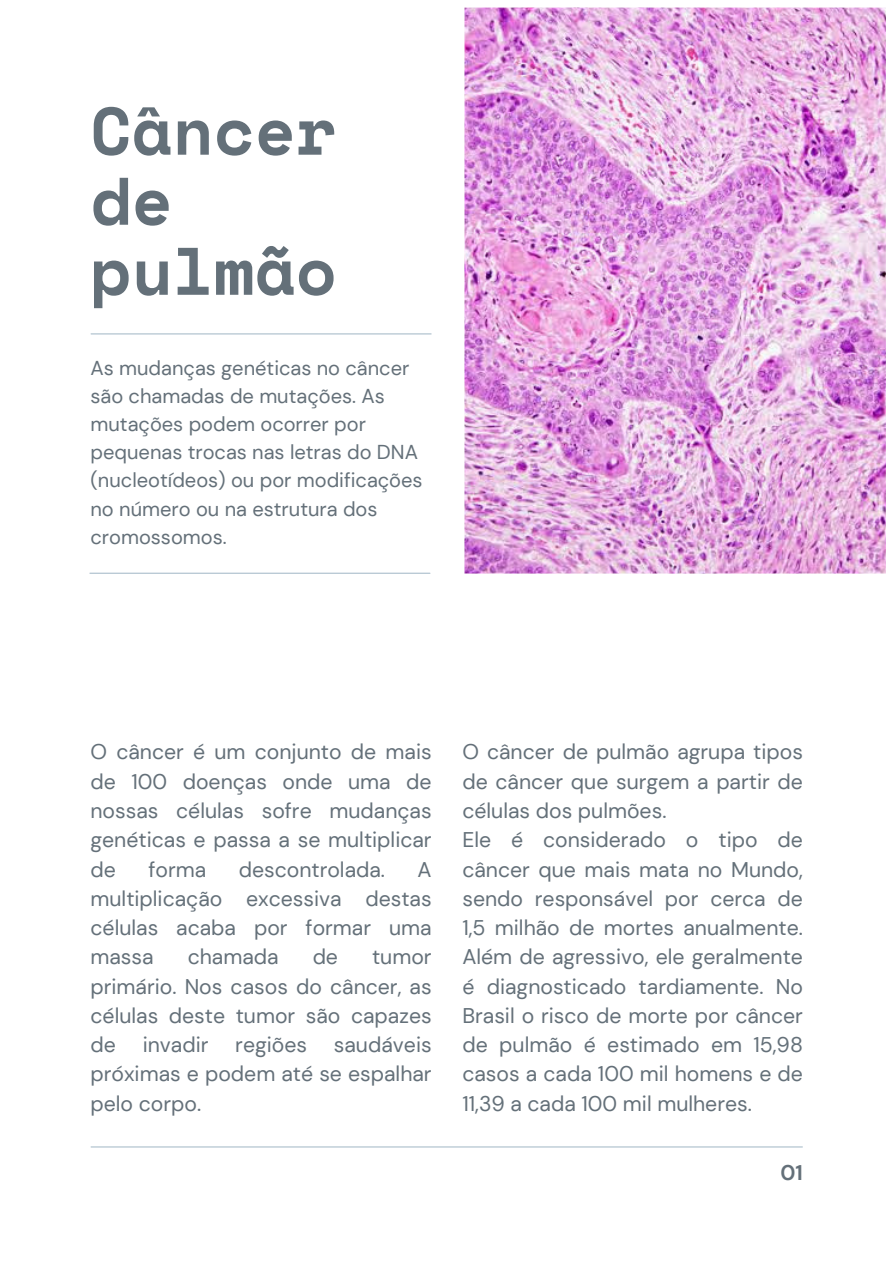
<style>
.page{position:relative;width:893px;height:1264px;background:#fff}
.page>*{position:absolute;margin:0;border:0;box-sizing:border-box;transform-origin:0 0}
.t1{font:700 67.05px/70.1px "Space Mono";color:#647079}
.t2{font:21.15px/29.2px "DM Sans";color:#647079;text-align:justify}
.t3{font:700 21.15px "DM Sans";color:#647079}
.t4{font:20.1px/28.2px "DM Sans";color:#647079}
</style>
<div class="page">
<hr style="left:91px;top:1146px;width:711px;height:1px;background:#aabecb">
<hr style="left:91px;top:333px;width:340px;height:1px;background:#aabecb">
<hr style="left:90px;top:572px;width:340px;height:2px;background:#aabecb">
<img style="left:464px;top:7px;width:422px;height:567px">
<h1 class="t1" style="left:90px;top:94px;width:248px">Câncer de pulmão</h1>
<p class="t4" style="left:90px;top:354px;width:333px">As mudanças genéticas no câncer são chamadas de mutações. As mutações podem ocorrer por pequenas trocas nas letras do DNA (nucleotídeos) ou por modificações no número ou na estrutura dos cromossomos.</p>
<p class="t2" style="left:90px;top:737px;width:342px">O câncer é um conjunto de mais de 100 doenças onde uma de nossas células sofre mudanças genéticas e passa a se multiplicar de</p>
<p class="t2" style="left:148px;top:854px;width:59px">forma</p>
<p class="t2" style="left:239px;top:854px;width:148px">descontrolada.</p>
<p class="t2" style="left:90px;top:854px;width:342px;text-indent:327px">A multiplicação excessiva destas células acaba por formar uma massa</p>
<p class="t2" style="left:188px;top:942px;width:92px">chamada</p>
<p class="t2" style="left:312px;top:942px;width:27px">de</p>
<p class="t2" style="left:90px;top:942px;width:342px;text-indent:281px">tumor primário. Nos casos do câncer, as células deste tumor são capazes de</p>
<p class="t2" style="left:90px;top:1030px;width:342px;text-indent:243px">saudáveis próximas e podem até se espalhar pelo corpo.</p>
<p class="t2" style="left:143px;top:1030px;width:67px">invadir</p>
<p class="t2" style="left:235px;top:1030px;width:73px">regiões</p>
<p class="t2" style="left:462px;top:737px;width:342px">O câncer de pulmão agrupa tipos de câncer que surgem a partir de células dos pulmões.</p>
<p class="t2" style="left:462px;top:825px;width:342px">Ele é considerado o tipo de câncer que mais mata no Mundo, sendo responsável por cerca de 1,5 milhão de mortes anualmente.<br>Além de agressivo, ele geralmente é diagnosticado tardiamente. No Brasil o risco de morte por câncer de pulmão é estimado em 15,98 casos a cada 100 mil homens e de 11,39 a cada 100 mil mulheres.</p>
<p class="t3" style="left:780px;top:1158px;width:24px">01</p>
</div>
